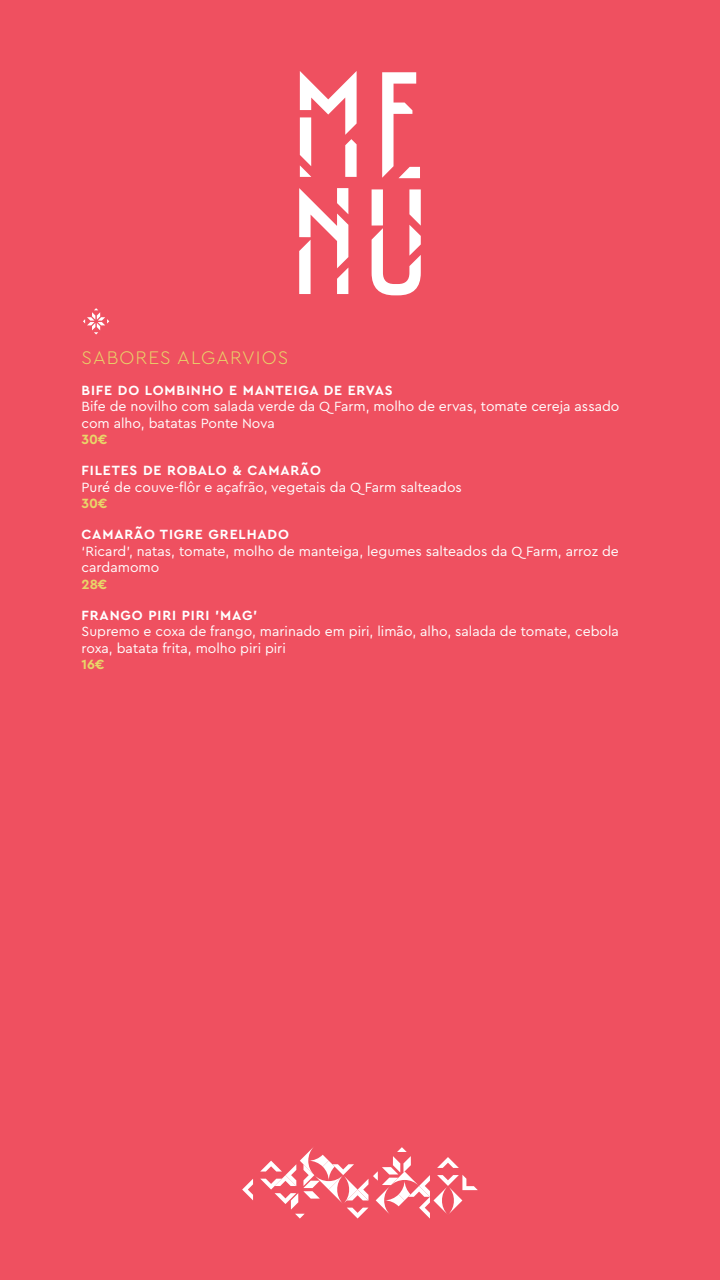
<style>
.page{position:relative;width:720px;height:1280px;background:#ef5060}
.page>*{position:absolute;margin:0;border:0;box-sizing:border-box;transform-origin:0 0}
.t1{font:300 19.1px "Cera Pro";letter-spacing:.055em;color:#e8d669}
.t2{font:14px/16.5px "Cera Pro";color:#fff}
.t3{font:700 14px "Cera Pro";letter-spacing:.06em;color:#fff}
.t4{font:700 14px "Cera Pro";color:#e8d669}
</style>
<div class="page">
<svg style="left:382px;top:72px;width:38px;height:106px"></svg>
<svg style="left:372px;top:189px;width:49px;height:106px"></svg>
<svg style="left:300px;top:71px;width:57px;height:106px"></svg>
<svg style="left:299px;top:188px;width:49px;height:106px"></svg>
<svg style="left:83px;top:308px;width:26px;height:27px"></svg>
<svg style="left:437px;top:1157px;width:22px;height:11px"></svg>
<svg style="left:242px;top:1179px;width:11px;height:21px"></svg>
<svg style="left:437px;top:1175px;width:41px;height:39px"></svg>
<svg style="left:260px;top:1147px;width:170px;height:72px"></svg>
<h1 class="t1" style="left:82px;top:345px;width:208px">SABORES ALGARVIOS</h1>
<p class="t3" style="left:82px;top:381px;width:313px">BIFE DO LOMBINHO E MANTEIGA DE ERVAS</p>
<p class="t2" style="left:82px;top:398px;width:539px">Bife de novilho com salada verde da Q Farm, molho de ervas, tomate cereja assado com alho, batatas Ponte Nova</p>
<p class="t4" style="left:82px;top:430px;width:28px">30€</p>
<p class="t3" style="left:82px;top:461px;width:241px">FILETES DE ROBALO &amp; CAMARÃO</p>
<p class="t2" style="left:82px;top:478px;width:382px">Puré de couve-flôr e açafrão, vegetais da Q Farm salteados</p>
<p class="t4" style="left:82px;top:494px;width:28px">30€</p>
<p class="t3" style="left:82px;top:525px;width:209px">CAMARÃO TIGRE GRELHADO</p>
<p class="t2" style="left:82px;top:542px;width:539px">‘Ricard’, natas, tomate, molho de manteiga, legumes salteados da Q Farm, arroz de cardamomo</p>
<p class="t4" style="left:82px;top:575px;width:27px">28€</p>
<p class="t3" style="left:82px;top:606px;width:177px">FRANGO PIRI PIRI 'MAG'</p>
<p class="t2" style="left:82px;top:623px;width:539px">Supremo e coxa de frango, marinado em piri, limão, alho, salada de tomate, cebola roxa, batata frita, molho piri piri</p>
<p class="t4" style="left:82px;top:655px;width:24px">16€</p>
</div>
